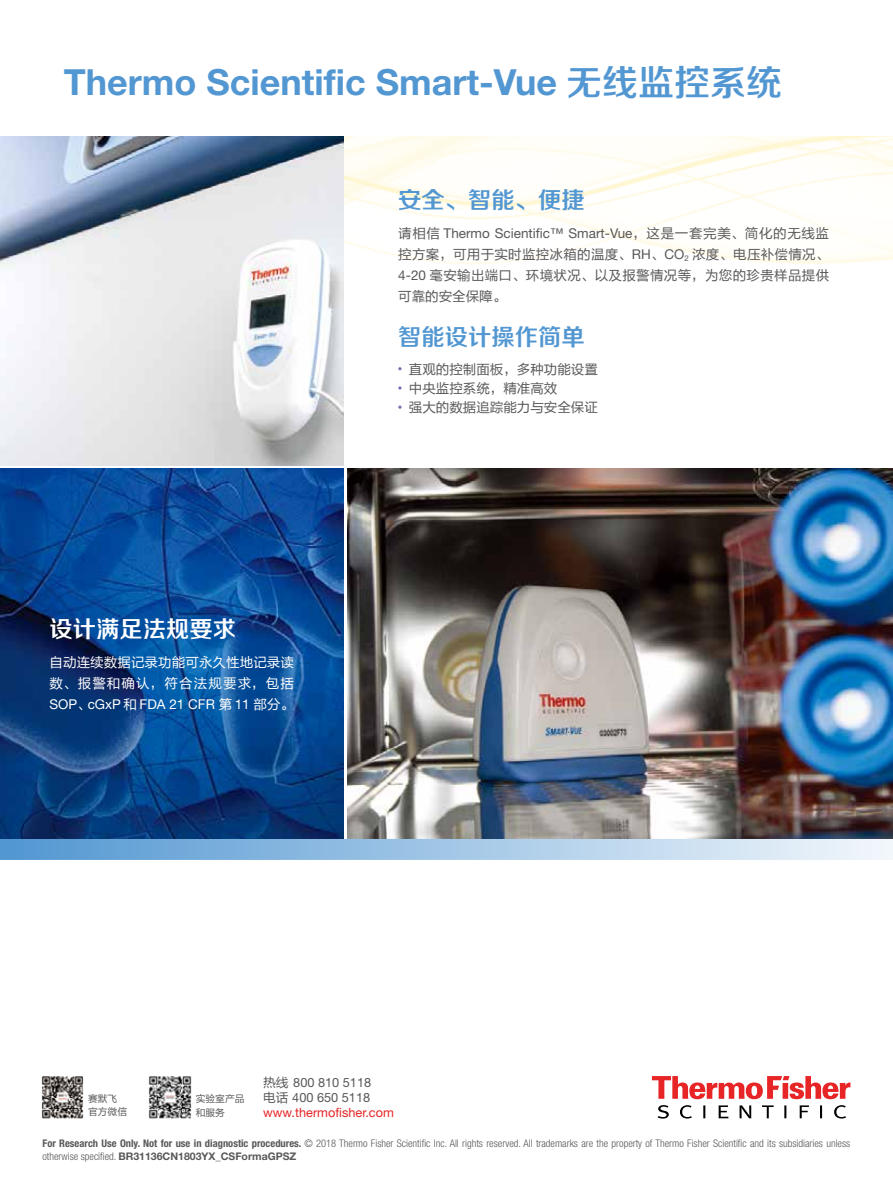
<style>
.page{position:relative;width:893px;height:1191px;background:#fff}
.page>*{position:absolute;margin:0;border:0;box-sizing:border-box;transform-origin:0 0}
.t1{font:700 36px "Helvetica Neue LT Std";color:#5297d2}
.t2{font:23.25px "FZZZHONGJW GB1 0";color:#5297d2}
.t3{font:23.25px "FZZZHONGJW GB1 0";color:#fff}
.t4{font:13.5px/21px "FZLTHJW GB1 0";color:#595757;text-align:justify}
.t5{font:13.5px "Helvetica Neue LT Std";color:#595757}
.t6{font:13.5px/21px "FZLTHJW GB1 0";letter-spacing:.005em;color:#fff}
.t7{font:13.5px "Helvetica Neue LT Std";color:#fff}
.t8{font:12.75px/15.8px "Helvetica Neue LT Std";color:#595757}
.t9{font:12.75px "Helvetica Neue LT Std";color:#e72426}
.t10{font:300 condensed 10.5px/12.6px "Helvetica Neue LT Std";color:#595757}
.t11{font:9.75px/13.5px "FZLTHJW GB1 0";color:#595757}
.s1{font-family:"FZZZHONGJW GB1 0";font-weight:400}
.s2{font-family:"FZLTHJW GB1 0"}
.s3{font-family:"Helvetica Neue LT Std"}
.s4{font-weight:700}
.s5{font-weight:700;font-stretch:normal}
</style>
<div class="page">
<svg style="left:652px;top:1076px;width:198px;height:23px"></svg>
<svg style="left:658px;top:1105px;width:188px;height:13px"></svg>
<img style="left:41px;top:1076px;width:43px;height:43px">
<img style="left:148px;top:1076px;width:44px;height:43px">
<img style="left:344px;top:136px;width:549px;height:254px">
<img style="left:0;top:136px;width:344px;height:330px">
<img style="left:347px;top:469px;width:546px;height:370px">
<div style="left:0;top:839px;width:893px;height:21px;background:linear-gradient(to right,#5196d1,#f2f7fb)"></div>
<img style="left:0;top:469px;width:344px;height:370px">
<svg style="left:398px;top:367px;width:4px;height:3px"></svg>
<svg style="left:398px;top:386px;width:4px;height:3px"></svg>
<svg style="left:398px;top:405px;width:4px;height:4px"></svg>
<h1 class="t1" style="left:64px;top:60px;width:720px">Thermo Scientific Smart-Vue <span class="s1">无线监控系统</span></h1>
<h2 class="t3" style="left:50px;top:616px;width:188px">设计满足法规要求</h2>
<p class="t6" style="left:50px;top:652px;width:246px">自动连续数据记录功能可永久性地记录读数、报警和确认，符合法规要求，包括</p>
<p class="t7" style="left:50px;top:696px;width:246px">SOP<span class="s2">、</span>cGxP <span class="s2">和</span> FDA 21 CFR <span class="s2">第</span> 11 <span class="s2">部分。</span></p>
<h2 class="t2" style="left:398px;top:187px;width:188px">安全、智能、便捷</h2>
<p class="t5" style="left:398px;top:225px;width:432px"><span class="s2">请相信</span> Thermo Scientific™ Smart-Vue<span class="s2">，这是一套完美、简化的无线监</span></p>
<p class="t4" style="left:398px;top:244px;width:432px">控方案，可用于实时监控冰箱的温度、<span class="s3">RH</span>、<span class="s3">CO</span><sub>2</sub> 浓度、电压补偿情况、<span class="s3">4-20</span> 毫安输出端口、环境状况、以及报警情况等，为您的珍贵样品提供可靠的安全保障。</p>
<h2 class="t2" style="left:398px;top:324px;width:188px">智能设计操作简单</h2>
<p class="t4" style="left:409px;top:360px;width:190px;line-height:19.2px;text-align:left">直观的控制面板，多种功能设置中央监控系统，精准高效<br>强大的数据追踪能力与安全保证</p>
<p class="t8" style="left:263px;top:1074px;width:110px"><span class="s2">热线</span> 800 810 5118<span class="s2">电话</span> 400 650 5118</p>
<p class="t9" style="left:263px;top:1104px;width:132px">www.thermofisher.com</p>
<p class="t11" style="left:88px;top:1092px;width:40px">赛默飞官方微信</p>
<p class="t11" style="left:196px;top:1092px;width:50px">实验室产品和服务</p>
<p class="t10" style="left:43px;top:1137px;width:809px"><span class="s4">For Research Use Only. Not for use in diagnostic procedures.</span> © 2018 Thermo Fisher Scientific Inc. All rights reserved. All trademarks are the property of Thermo Fisher Scientific and its subsidiaries unless otherwise specified. <span class="s5">BR31136CN1803YX_CSFormaGPSZ</span></p>
</div>
